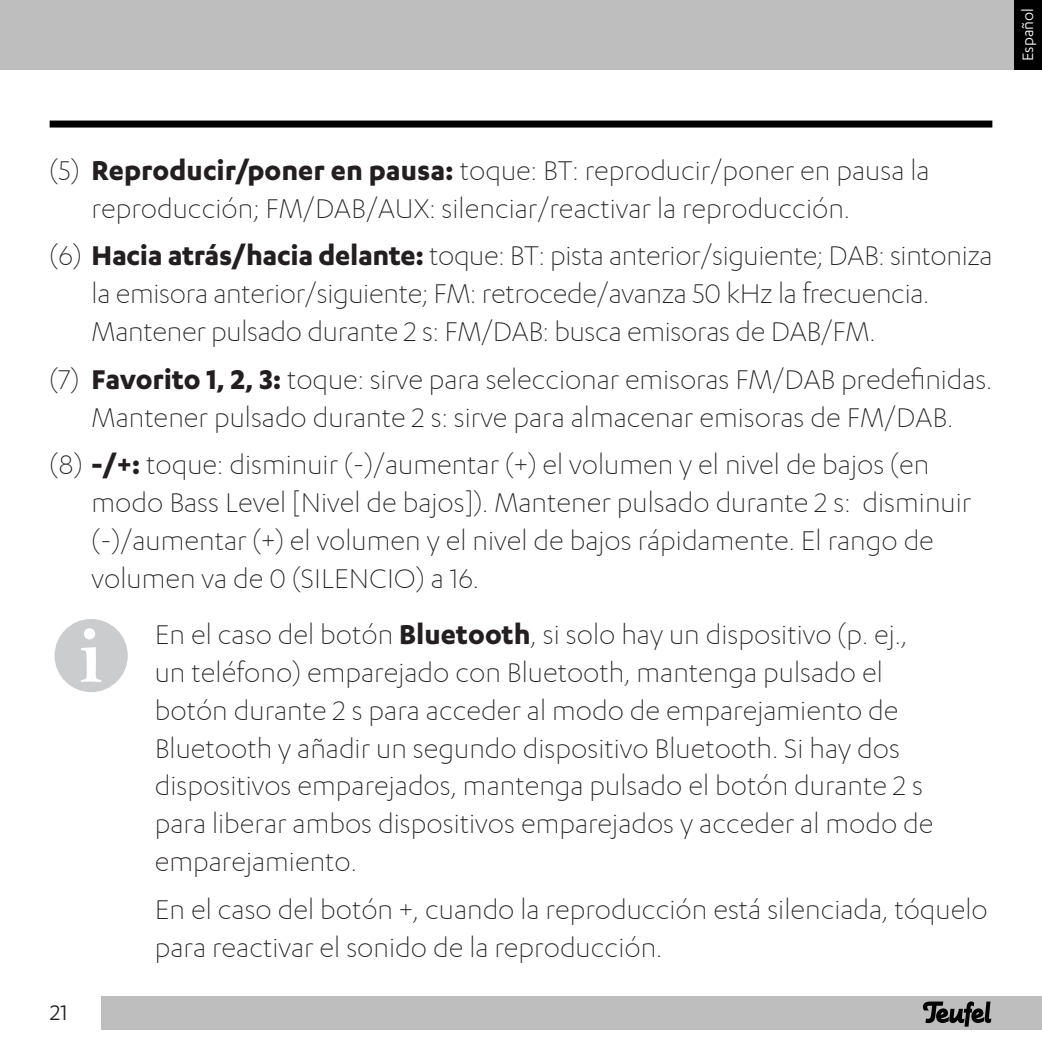
<style>
.page{position:relative;width:1042px;height:1042px;background:#fff}
.page>*{position:absolute;margin:0;border:0;box-sizing:border-box;transform-origin:0 0}
.Text{font:300 31.5px/37.8px "Karbon";color:#231f20}
.t1{font:24.5px "Karbon";color:#231f20}
.t2{font:17.5px "Karbon";color:#fff}
.s1{font-weight:700}
</style>
<div class="page">
<div style="left:0;top:0;width:1015px;height:69px;background:#bebebe"></div>
<div style="left:50px;top:121px;width:942px;height:7px;background:#000"></div>
<div style="left:1014px;top:0;width:28px;height:69px;background:#000"></div>
<div style="left:101px;top:996px;width:941px;height:33px;background:#bebebe"></div>
<svg style="left:923px;top:1001px;width:68px;height:25px"></svg>
<div style="left:57px;top:621px;width:69px;height:69px;background:#cbccce;border-radius:50%"></div>
<div style="left:55px;top:619px;width:73px;height:73px;border:4px solid #cbccce;border-radius:50%"></div>
<svg style="left:81px;top:628px;width:21px;height:54px"></svg>
<p class="t2" style="left:1018px;top:61px;width:54px;rotate:-90deg">Español</p>
<p class="Text" style="left:92px;top:152px;width:839px;text-indent:-42px">(5) <span class="s1">Reproducir/poner en pausa:</span> toque: BT: reproducir/poner en pausa la reproducción; FM/DAB/AUX: silenciar/reactivar la reproducción.</p>
<p class="Text" style="left:92px;top:237px;width:902px;text-indent:-42px">(6) <span class="s1">Hacia atrás/hacia delante:</span> toque: BT: pista anterior/siguiente; DAB: sintoniza la emisora anterior/siguiente; FM: retrocede/avanza 50 kHz la frecuencia.<br>Mantener pulsado durante 2 s: FM/DAB: busca emisoras de DAB/FM.</p>
<p class="Text" style="left:50px;top:361px;width:944px;text-align:center">(7) <span class="s1">Favorito 1, 2, 3:</span> toque: sirve para seleccionar emisoras FM/DAB predefinidas.<br>Mantener pulsado durante 2 s: sirve para almacenar emisoras de FM/DAB.</p>
<p class="Text" style="left:92px;top:446px;width:881px;text-indent:-42px">(8) <span class="s1">-/+:</span> toque: disminuir (-)/aumentar (+) el volumen y el nivel de bajos (en modo Bass Level [Nivel de bajos]). Mantener pulsado durante 2 s: disminuir (-)/aumentar (+) el volumen y el nivel de bajos rápidamente. El rango de volumen va de 0 (SILENCIO) a 16.</p>
<p class="Text" style="left:155px;top:616px;width:780px">En el caso del botón <span class="s1">Bluetooth</span>, si solo hay un dispositivo (p. ej., un teléfono) emparejado con Bluetooth, mantenga pulsado el botón durante 2 s para acceder al modo de emparejamiento de Bluetooth y añadir un segundo dispositivo Bluetooth. Si hay dos dispositivos emparejados, mantenga pulsado el botón durante 2 s para liberar ambos dispositivos emparejados y acceder al modo de emparejamiento.</p>
<p class="Text" style="left:155px;top:890px;width:834px">En el caso del botón +, cuando la reproducción está silenciada, tóquelo para reactivar el sonido de la reproducción.</p>
<p class="t1" style="left:50px;top:999px;width:19px">21</p>
</div>
